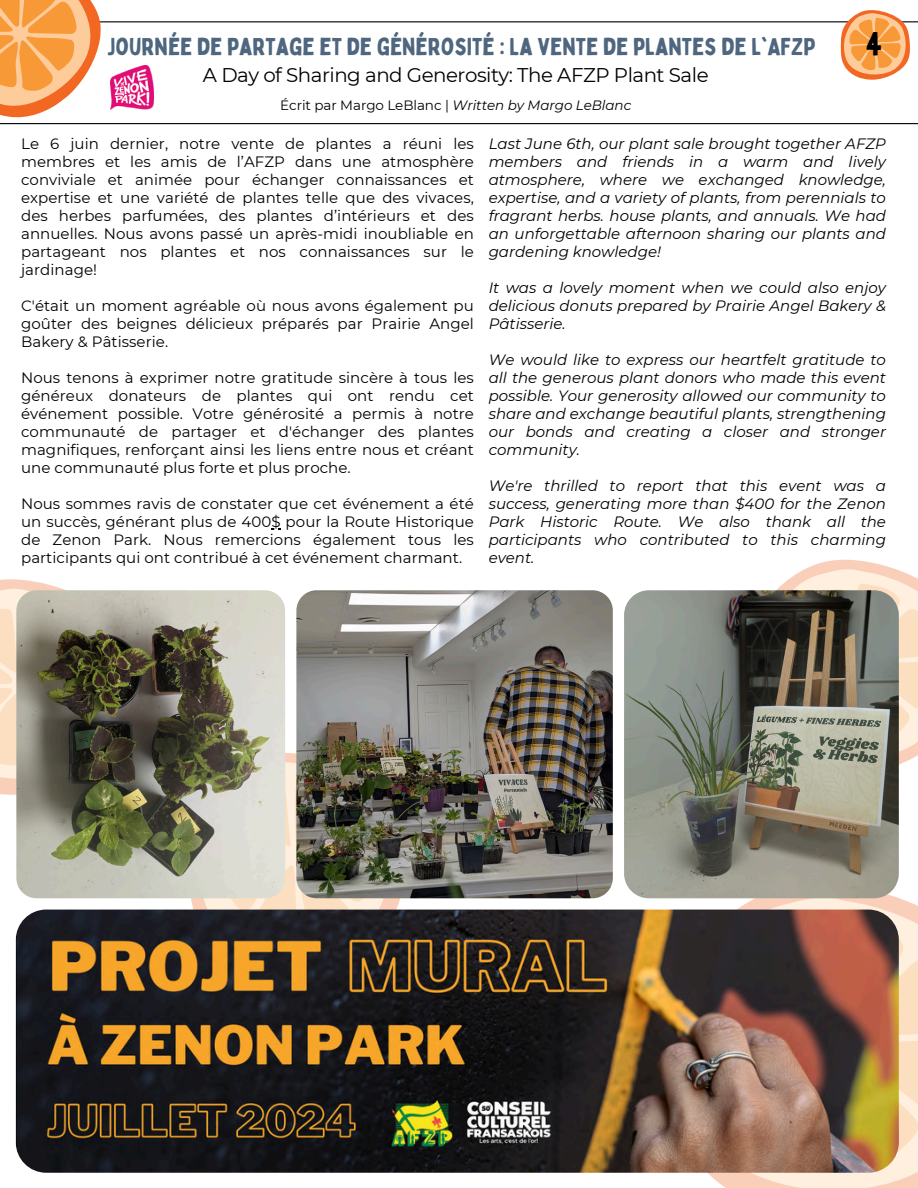
<style>
.page{position:relative;width:918px;height:1188px;background:#fff}
.page>*{position:absolute;margin:0;border:0;box-sizing:border-box;transform-origin:0 0}
.t1{font:32.4px "Bobby Jones";color:#000}
.t2{font:24px "Bobby Jones";color:#4e677f}
.t3{font:19.8px "Montserrat";letter-spacing:-.025em;color:#000}
.t4{font:15px/18px "Montserrat";letter-spacing:.005em;color:#000;text-align:justify}
.t5{font:italic 15px/18px "Montserrat";color:#000;text-align:justify}
.t6{font:13.5px "Montserrat";letter-spacing:-.005em;color:#000}
.s1{font-style:italic}
</style>
<div class="page">
<hr style="left:0;top:21px;width:918px;height:1px;background:#000">
<hr style="left:0;top:123px;width:918px;height:1px;background:#000">
<svg style="left:197px;top:762px;width:202px;height:148px;background:#f6e0ca"></svg>
<svg style="left:684px;top:898px;width:234px;height:290px"></svg>
<svg style="left:881px;top:918px;width:37px;height:253px;background:#fce5cc"></svg>
<img style="left:16px;top:910px;width:883px;height:263px;border-radius:30px">
<img style="left:296px;top:590px;width:317px;height:308px;border-radius:20px">
<svg style="left:0;top:579px;width:65px;height:216px;background:#fce1ca"></svg>
<img style="left:16px;top:590px;width:269px;height:308px;border-radius:20px">
<svg style="left:777px;top:559px;width:141px;height:206px"></svg>
<img style="left:624px;top:590px;width:275px;height:308px">
<svg style="left:841px;top:10px;width:69px;height:70px"></svg>
<svg style="left:0;top:0;width:129px;height:125px"></svg>
<img style="left:111px;top:66px;width:42px;height:44px">
<h2 class="t2" style="left:107px;top:31px;width:710px">JOURNÉE DE PARTAGE ET DE GÉNÉROSITÉ : LA VENTE DE PLANTES DE L'AFZP</h2>
<p class="t3" style="left:203px;top:63px;width:507px">A Day of Sharing and Generosity: The AFZP Plant Sale</p>
<p class="t1" style="left:865px;top:23px;width:18px">4</p>
<p class="t6" style="left:280px;top:97px;width:353px">Écrit par Margo LeBlanc | <span class="s1">Written by Margo LeBlanc</span></p>
<p class="t4" style="left:21px;top:135px;width:454px">Le 6 juin dernier, notre vente de plantes a réuni les membres et les amis de l’AFZP dans une atmosphère conviviale et animée pour échanger connaissances et expertise et une variété de plantes telle que des vivaces, des herbes parfumées, des plantes d’intérieurs et des annuelles. Nous avons passé un après-midi inoubliable en partageant nos plantes et nos connaissances sur le jardinage!</p>
<p class="t4" style="left:21px;top:297px;width:454px">C'était un moment agréable où nous avons également pu goûter des beignes délicieux préparés par Prairie Angel Bakery &amp; Pâtisserie.</p>
<p class="t4" style="left:21px;top:369px;width:454px">Nous tenons à exprimer notre gratitude sincère à tous les généreux donateurs de plantes qui ont rendu cet événement possible. Votre générosité a permis à notre communauté de partager et d'échanger des plantes magnifiques, renforçant ainsi les liens entre nous et créant une communauté plus forte et plus proche.</p>
<p class="t4" style="left:21px;top:495px;width:454px">Nous sommes ravis de constater que cet événement a été un succès, générant plus de 400$ pour la Route Historique</p>
<p class="t4" style="left:21px;top:531px;width:454px">de Zenon Park. Nous remercions également tous les participants qui ont contribué à cet événement charmant.</p>
<p class="t5" style="left:489px;top:135px;width:399px">Last June 6th, our plant sale brought together AFZP members and friends in a warm and lively atmosphere, where we exchanged knowledge, expertise, and a variety of plants, from perennials to fragrant herbs. house plants, and annuals. We had an unforgettable afternoon sharing our plants and gardening knowledge!</p>
<p class="t5" style="left:489px;top:279px;width:399px">It was a lovely moment when we could also enjoy delicious donuts prepared by Prairie Angel Bakery &amp; Pâtisserie.</p>
<p class="t5" style="left:489px;top:351px;width:399px">We would like to express our heartfelt gratitude to all the generous plant donors who made this event possible. Your generosity allowed our community to share and exchange beautiful plants, strengthening our bonds and creating a closer and stronger community.</p>
<p class="t5" style="left:489px;top:477px;width:399px">We're thrilled to report that this event was a success, generating more than $400 for the Zenon Park Historic Route. We also thank all the participants who contributed to this charming event.</p>
</div>
